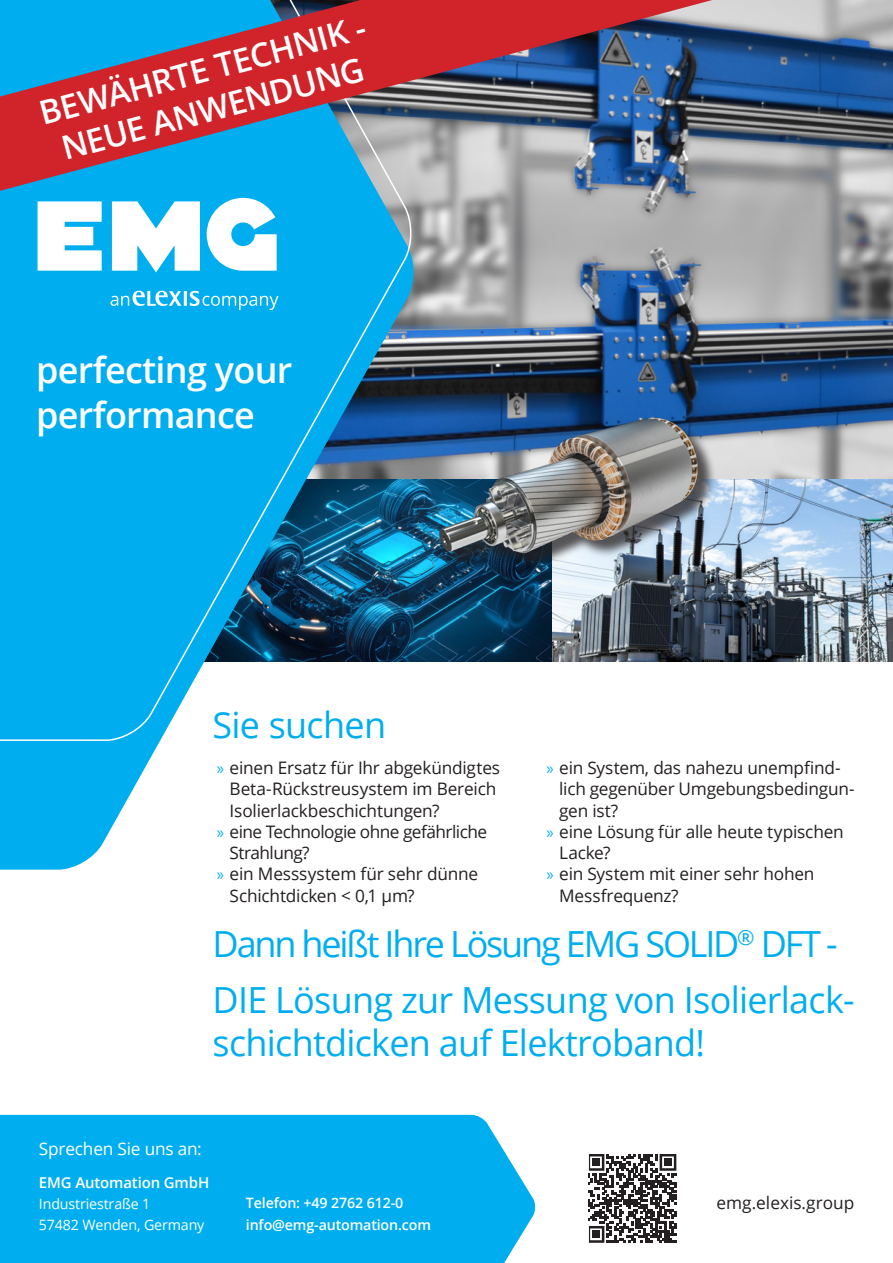
<style>
.page{position:relative;width:893px;height:1263px;background:#fff}
.page>*{position:absolute;margin:0;border:0;box-sizing:border-box;transform-origin:0 0}
.Ad_Title_White{font:36px/43.2px "Open Sans";letter-spacing:-.02em;color:#00aeef}
.Ad_Title_White-2{font:36px "Open Sans";letter-spacing:-.06em;color:#00aeef}
.Ad_Title_White-3{font:600 36px/45px "Open Sans";letter-spacing:-.02em;color:#fff}
.H3_Color{font:36px "Open Sans";letter-spacing:-.02em;color:#00aeef}
.H3_Kicker{font:600 33px/39.6px "Open Sans";color:#fff;text-align:center}
.t1{font:17.25px/21.3px "Open Sans";letter-spacing:-.01em;color:#231f20}
.t2{font:17.25px/21.3px "Open Sans";letter-spacing:-.03em;color:#231f20}
.H3_Color-2{font:17.25px "Open Sans";letter-spacing:-.015em;color:#fff}
.BodyText_Regular{font:600 15px "Open Sans";letter-spacing:-.01em;color:#fff}
.BodyText_Regular-2{font:600 14.25px/21.3px "Open Sans";letter-spacing:-.01em;color:#fff}
.BodyText_Regular-3{font:14.25px "Open Sans";letter-spacing:-.01em;color:#fff}
.s1{font-family:"Myriad Pro";color:#00aeef}
</style>
<div class="page">
<img style="left:415px;top:0;width:478px;height:479px">
<img style="left:415px;top:479px;width:478px;height:182px">
<svg style="left:0;top:742px;width:160px;height:128px;fill:#00aeef"></svg>
<svg style="left:0;top:191px;width:415px;height:551px;background:#1ea3d8"></svg>
<svg style="left:589px;top:1154px;width:87px;height:89px"></svg>
<div style="left:592px;top:1159px;width:8px;height:7px;background:#231f20"></div>
<div style="left:664px;top:1159px;width:8px;height:7px;background:#231f20"></div>
<div style="left:592px;top:1231px;width:8px;height:7px;background:#231f20"></div>
<div style="left:0;top:1115px;width:536px;height:148px;background:#00aeef"></div>
<svg style="left:0;top:0;width:712px;height:191px;background:#766783"></svg>
<svg style="left:38px;top:201px;width:64px;height:70px"></svg>
<svg style="left:112px;top:201px;width:88px;height:71px"></svg>
<svg style="left:207px;top:198px;width:70px;height:73px"></svg>
<hr style="left:184px;top:291px;width:3px;height:15px;background:#fff">
<svg style="left:190px;top:291px;width:88px;height:19px;background:#34bef2"></svg>
<svg style="left:110px;top:291px;width:71px;height:15px"></svg>
<div style="left:443px;top:420px;width:273px;height:150px;background:#231f20;opacity:.75"></div>
<img style="left:427px;top:396px;width:281px;height:187px">
<p class="H3_Kicker" style="left:35px;top:94px;width:338px;rotate:-15deg">BEWÄHRTE TECHNIK -<br>NEUE ANWENDUNG</p>
<p class="Ad_Title_White-3" style="left:36px;top:346px;width:258px">perfecting your performance</p>
<p class="H3_Color" style="left:213px;top:700px;width:175px">Sie suchen</p>
<p class="t1" style="left:230px;top:757px;width:272px;text-indent:-13px"><span class="s1">»</span> einen Ersatz für Ihr abgekündigtes<br>Beta-Rückstreusystem im Bereich<br>Isolierlackbeschichtungen?</p>
<p class="t2" style="left:230px;top:821px;width:259px;text-indent:-13px"><span class="s1">»</span> eine Technologie ohne gefährliche<br>Strahlung?</p>
<p class="t1" style="left:230px;top:863px;width:250px;text-indent:-13px"><span class="s1">»</span> ein Messsystem für sehr dünne<br>Schichtdicken &lt; 0,1 µm?</p>
<p class="t1" style="left:559px;top:757px;width:297px;text-indent:-13px"><span class="s1">»</span> ein System, das nahezu unempfind&shy;lich gegenüber Umgebungsbedingun&shy;gen ist?</p>
<p class="t1" style="left:559px;top:821px;width:286px;text-indent:-13px"><span class="s1">»</span> eine Lösung für alle heute typischen<br>Lacke?</p>
<p class="t1" style="left:559px;top:863px;width:257px;text-indent:-13px"><span class="s1">»</span> ein System mit einer sehr hohen<br>Messfrequenz?</p>
<p class="Ad_Title_White-2" style="left:213px;top:919px;width:627px">Dann heißt Ihre Lösung EMG SOLID<sup>®</sup> DFT -</p>
<p class="Ad_Title_White" style="left:213px;top:977px;width:644px">DIE Lösung zur Messung von Isolierlack&shy;schichtdicken auf Elektroband!</p>
<p class="H3_Color-2" style="left:39px;top:1137px;width:164px">Sprechen Sie uns an:</p>
<p class="BodyText_Regular" style="left:39px;top:1172px;width:172px">EMG Automation GmbH</p>
<p class="BodyText_Regular-3" style="left:39px;top:1194px;width:113px">Industriestraße 1</p>
<p class="BodyText_Regular-3" style="left:39px;top:1215px;width:167px">57482 Wenden, Germany</p>
<p class="BodyText_Regular-2" style="left:246px;top:1192px;width:187px">Telefon: +49 2762 612-0 info@emg-automation.com</p>
<p class="t1" style="left:716px;top:1191px;width:139px">emg.elexis.group</p>
</div>
